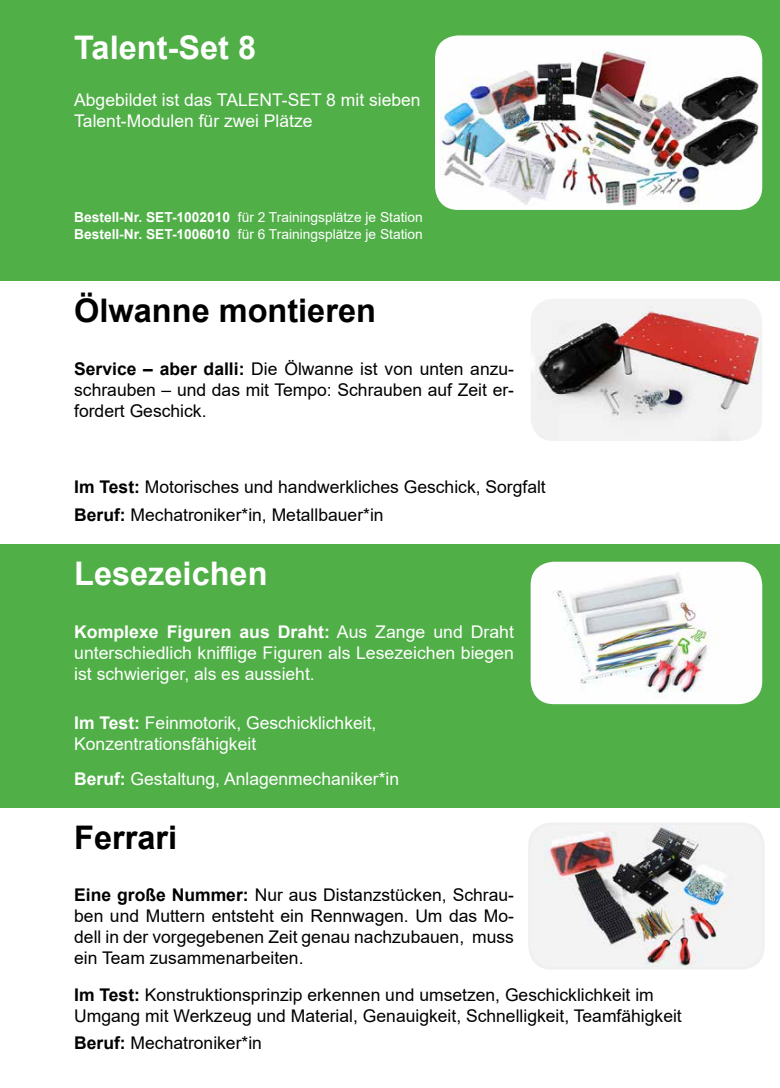
<style>
.page{position:relative;width:780px;height:1088px;background:#fff}
.page>*{position:absolute;margin:0;border:0;box-sizing:border-box;transform-origin:0 0}
.t1{font:700 32.5px "Arial";color:#000}
.t2{font:700 32.5px "Arial";color:#fff}
.t3{font:17.5px/21px "Arial";color:#000;text-align:justify}
.t4{font:17.5px/21px "Arial";color:#fff}
.t5{font:13.75px/16.5px "Arial";color:#fff}
.s1{font-weight:700}
</style>
<div class="page">
<div style="left:0;top:0;width:780px;height:281px;background:#50af47"></div>
<div style="left:0;top:544px;width:780px;height:263px;background:#50af47"></div>
<hr style="left:779px;top:281px;width:1px;height:263px;background:#50af47">
<hr style="left:779px;top:807px;width:1px;height:281px;background:#50af47">
<img style="left:435px;top:35px;width:327px;height:175px">
<img style="left:531px;top:299px;width:231px;height:142px">
<img style="left:530px;top:562px;width:232px;height:142px">
<div style="left:528px;top:822px;width:236px;height:147px;background:#f0f0f1;border-radius:23px"></div>
<img style="left:533px;top:825px;width:229px;height:142px">
<h1 class="t2" style="left:74px;top:25px;width:183px">Talent-Set 8</h1>
<p class="t4" style="left:74px;top:89px;width:348px">Abgebildet ist das TALENT-SET 8 mit sieben<br>Talent-Modulen für zwei Plätze</p>
<p class="t5" style="left:74px;top:209px;width:350px"><span class="s1">Bestell-Nr. SET-1002010</span> für 2 Trainingsplätze je Station<br><span class="s1">Bestell-Nr. SET-1006010</span> für 6 Trainingsplätze je Station</p>
<h1 class="t1" style="left:74px;top:288px;width:303px">Ölwanne montieren</h1>
<p class="t3" style="left:74px;top:358px;width:441px"><span class="s1">Service – aber dalli:</span> Die Ölwanne ist von unten anzu&shy;schrauben – und das mit Tempo: Schrauben auf Zeit er&shy;fordert Geschick.</p>
<p class="t3" style="left:74px;top:473px;width:473px;line-height:27.5px"><span class="s1">Im Test:</span> Motorisches und handwerkliches Geschick, Sorgfalt<br><span class="s1">Beruf:</span> Mechatroniker*in, Metallbauer*in</p>
<h1 class="t2" style="left:74px;top:551px;width:195px">Lesezeichen</h1>
<p class="t4" style="left:74px;top:621px;width:441px;text-align:justify"><span class="s1">Komplexe Figuren aus Draht:</span> Aus Zange und Draht unterschiedlich knifflige Figuren als Lesezeichen biegen ist schwieriger, als es aussieht.</p>
<p class="t4" style="left:74px;top:712px;width:304px"><span class="s1">Im Test:</span> Feinmotorik, Geschicklichkeit,<br>Konzentrationsfähigkeit</p>
<p class="t4" style="left:74px;top:768px;width:326px"><span class="s1">Beruf:</span> Gestaltung, Anlagenmechaniker*in</p>
<h1 class="t1" style="left:74px;top:814px;width:104px">Ferrari</h1>
<p class="t3" style="left:74px;top:884px;width:441px"><span class="s1">Eine große Nummer:</span> Nur aus Distanzstücken, Schrau&shy;ben und Muttern entsteht ein Rennwagen. Um das Mo&shy;dell in der vorgegebenen Zeit genau nachzubauen, muss ein Team zusammenarbeiten.</p>
<p class="t3" style="left:74px;top:984px;width:609px"><span class="s1">Im Test:</span> Konstruktionsprinzip erkennen und umsetzen, Geschicklichkeit im<br>Umgang mit Werkzeug und Material, Genauigkeit, Schnelligkeit, Teamfähigkeit</p>
<p class="t3" style="left:74px;top:1032px;width:189px"><span class="s1">Beruf:</span> Mechatroniker*in</p>
</div>
